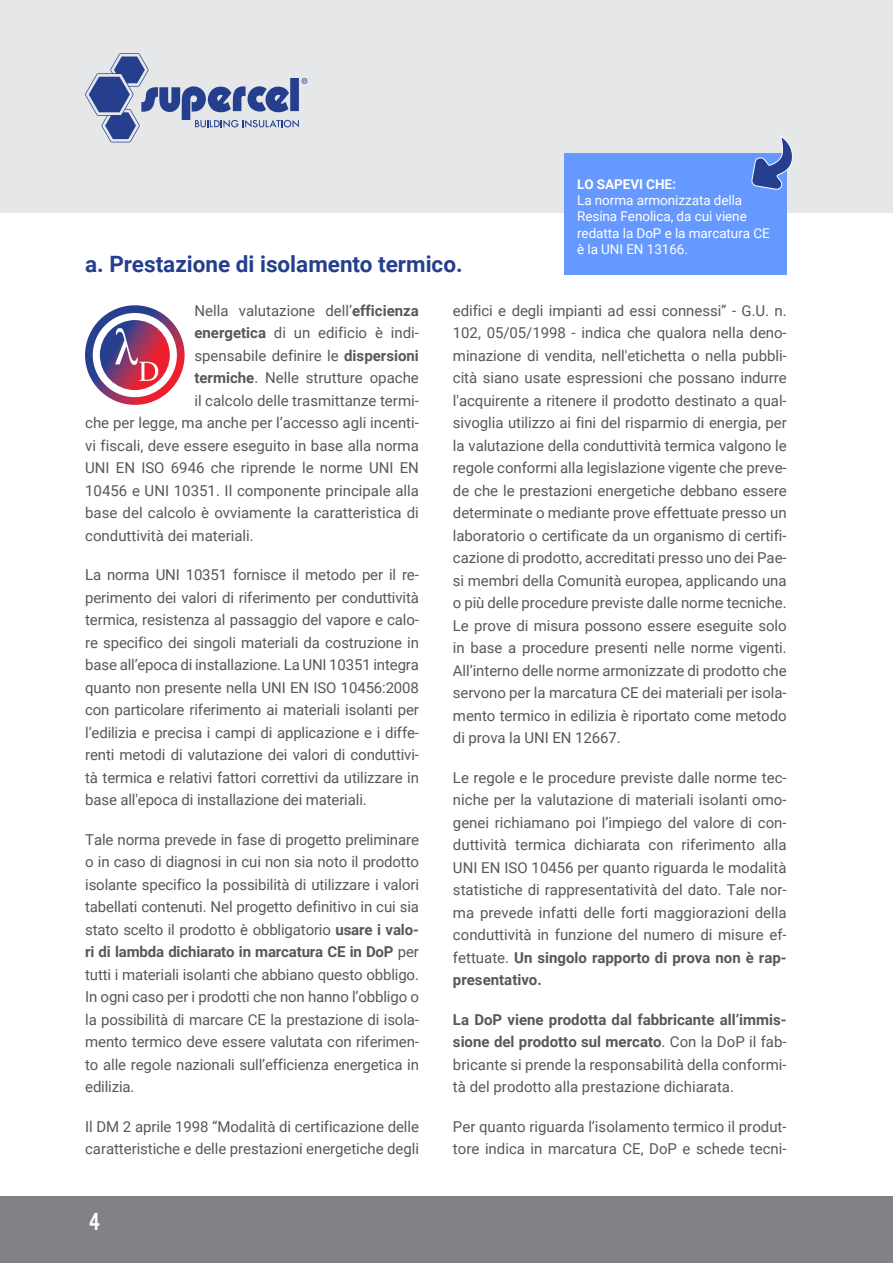
<style>
.page{position:relative;width:893px;height:1263px;background:#fff}
.page>*{position:absolute;margin:0;border:0;box-sizing:border-box;transform-origin:0 0}
.t1{font:25.5px "U.S.101";color:#fff}
.SOTTOTITOLO_2017{font:700 22.5px "Roboto";color:#253f8e}
.BODY_COPY_2017{font:15px/22.5px "Roboto";color:#57585a;text-align:justify}
.SOTTOTITOLO_2017-2{font:13.5px/16.2px "Roboto";letter-spacing:-.005em;color:#fff}
.s1{font-weight:700}
</style>
<div class="page">
<div style="left:0;top:0;width:893px;height:213px;background:#e6e7e9"></div>
<svg style="left:85px;top:53px;width:222px;height:89px"></svg>
<svg style="left:85px;top:305px;width:100px;height:100px;background:#823f70"></svg>
<div style="left:93px;top:313px;width:84px;height:84px;background:#fff;border-radius:50%"></div>
<svg style="left:100px;top:320px;width:70px;height:70px;background:#8a3664"></svg>
<svg style="left:115px;top:328px;width:43px;height:53px;background:#a85074"></svg>
<div style="left:564px;top:153px;width:223px;height:121px;background:#69f"></div>
<svg style="left:751px;top:135px;width:42px;height:55px"></svg>
<div style="left:0;top:1196px;width:893px;height:67px;background:#808285"></div>
<p class="SOTTOTITOLO_2017-2" style="left:577px;top:176px;width:194px"><span class="s1">LO SAPEVI CHE:<br></span>La norma armonizzata della<br>Resina Fenolica, da cui viene redatta la DoP e la marcatura CE è la UNI EN 13166.</p>
<p class="SOTTOTITOLO_2017" style="left:85px;top:248px;width:379px">a. Prestazione di isolamento termico.</p>
<p class="BODY_COPY_2017" style="left:194px;top:299px;width:226px">Nella valutazione dell’<span class="s1">efficienza</span></p>
<p class="BODY_COPY_2017" style="left:194px;top:321px;width:226px"><span class="s1">energetica</span> di un edificio è indi-</p>
<p class="BODY_COPY_2017" style="left:194px;top:344px;width:226px">spensabile definire le <span class="s1">dispersioni</span></p>
<p class="BODY_COPY_2017" style="left:194px;top:366px;width:226px"><span class="s1">termiche</span>. Nelle strutture opache</p>
<p class="BODY_COPY_2017" style="left:194px;top:389px;width:226px">il calcolo delle trasmittanze termi-</p>
<p class="BODY_COPY_2017" style="left:85px;top:411px;width:335px">che per legge, ma anche per l’accesso agli incenti-</p>
<p class="BODY_COPY_2017" style="left:85px;top:434px;width:335px">vi fiscali, deve essere eseguito in base alla norma</p>
<p class="BODY_COPY_2017" style="left:85px;top:456px;width:335px">UNI EN ISO 6946 che riprende le norme UNI EN</p>
<p class="BODY_COPY_2017" style="left:85px;top:479px;width:335px">10456 e UNI 10351. Il componente principale alla</p>
<p class="BODY_COPY_2017" style="left:85px;top:501px;width:335px">base del calcolo è ovviamente la caratteristica di</p>
<p class="BODY_COPY_2017" style="left:85px;top:524px;width:170px">conduttività dei materiali.</p>
<p class="BODY_COPY_2017" style="left:85px;top:563px;width:335px">La norma UNI 10351 fornisce il metodo per il re&shy;perimento dei valori di riferimento per conduttività termica, resistenza al passaggio del vapore e calo&shy;re specifico dei singoli materiali da costruzione in base all’epoca di installazione. La UNI 10351 integra quanto non presente nella UNI EN ISO 10456:2008 con particolare riferimento ai materiali isolanti per l’edilizia e precisa i campi di applicazione e i diffe&shy;renti metodi di valutazione dei valori di conduttivi&shy;tà termica e relativi fattori correttivi da utilizzare in base all'epoca di installazione dei materiali.</p>
<p class="BODY_COPY_2017" style="left:85px;top:828px;width:335px">Tale norma prevede in fase di progetto preliminare o in caso di diagnosi in cui non sia noto il prodotto isolante specifico la possibilità di utilizzare i valori tabellati contenuti. Nel progetto definitivo in cui sia stato scelto il prodotto è obbligatorio <span class="s1">usare i valo&shy;ri di lambda dichiarato in marcatura CE in DoP</span> per tutti i materiali isolanti che abbiano questo obbligo.<br>In ogni caso per i prodotti che non hanno l’obbligo o la possibilità di marcare CE la prestazione di isola&shy;mento termico deve essere valutata con riferimen&shy;to alle regole nazionali sull’efficienza energetica in edilizia.</p>
<p class="BODY_COPY_2017" style="left:85px;top:1115px;width:335px">Il DM 2 aprile 1998 “Modalità di certificazione delle caratteristiche e delle prestazioni energetiche degli</p>
<p class="BODY_COPY_2017" style="left:453px;top:299px;width:335px">edifici e degli impianti ad essi connessi” - G.U. n.<br>102, 05/05/1998 - indica che qualora nella deno&shy;minazione di vendita, nell'etichetta o nella pubbli&shy;cità siano usate espressioni che possano indurre l'acquirente a ritenere il prodotto destinato a qual&shy;sivoglia utilizzo ai fini del risparmio di energia, per la valutazione della conduttività termica valgono le regole conformi alla legislazione vigente che preve&shy;de che le prestazioni energetiche debbano essere determinate o mediante prove effettuate presso un laboratorio o certificate da un organismo di certifi&shy;cazione di prodotto, accreditati presso uno dei Pae&shy;si membri della Comunità europea, applicando una o più delle procedure previste dalle norme tecniche.<br>Le prove di misura possono essere eseguite solo in base a procedure presenti nelle norme vigenti.<br>All’interno delle norme armonizzate di prodotto che servono per la marcatura CE dei materiali per isola&shy;mento termico in edilizia è riportato come metodo di prova la UNI EN 12667.</p>
<p class="BODY_COPY_2017" style="left:453px;top:766px;width:335px">Le regole e le procedure previste dalle norme tec&shy;niche per la valutazione di materiali isolanti omo&shy;genei richiamano poi l’impiego del valore di con&shy;duttività termica dichiarata con riferimento alla UNI EN ISO 10456 per quanto riguarda le modalità statistiche di rappresentatività del dato. Tale nor&shy;ma prevede infatti delle forti maggiorazioni della conduttività in funzione del numero di misure ef&shy;fettuate. <span class="s1">Un singolo rapporto di prova non è rap&shy;presentativo.</span></p>
<p class="BODY_COPY_2017" style="left:453px;top:1008px;width:335px"><span class="s1">La DoP viene prodotta dal fabbricante all’immis&shy;sione del prodotto sul mercato</span>. Con la DoP il fab&shy;bricante si prende la responsabilità della conformi&shy;tà del prodotto alla prestazione dichiarata.</p>
<p class="BODY_COPY_2017" style="left:453px;top:1115px;width:335px">Per quanto riguarda l’isolamento termico il produt&shy;tore indica in marcatura CE, DoP e schede tecni-</p>
<h1 class="t1" style="left:90px;top:1208px;width:12px">4</h1>
</div>
